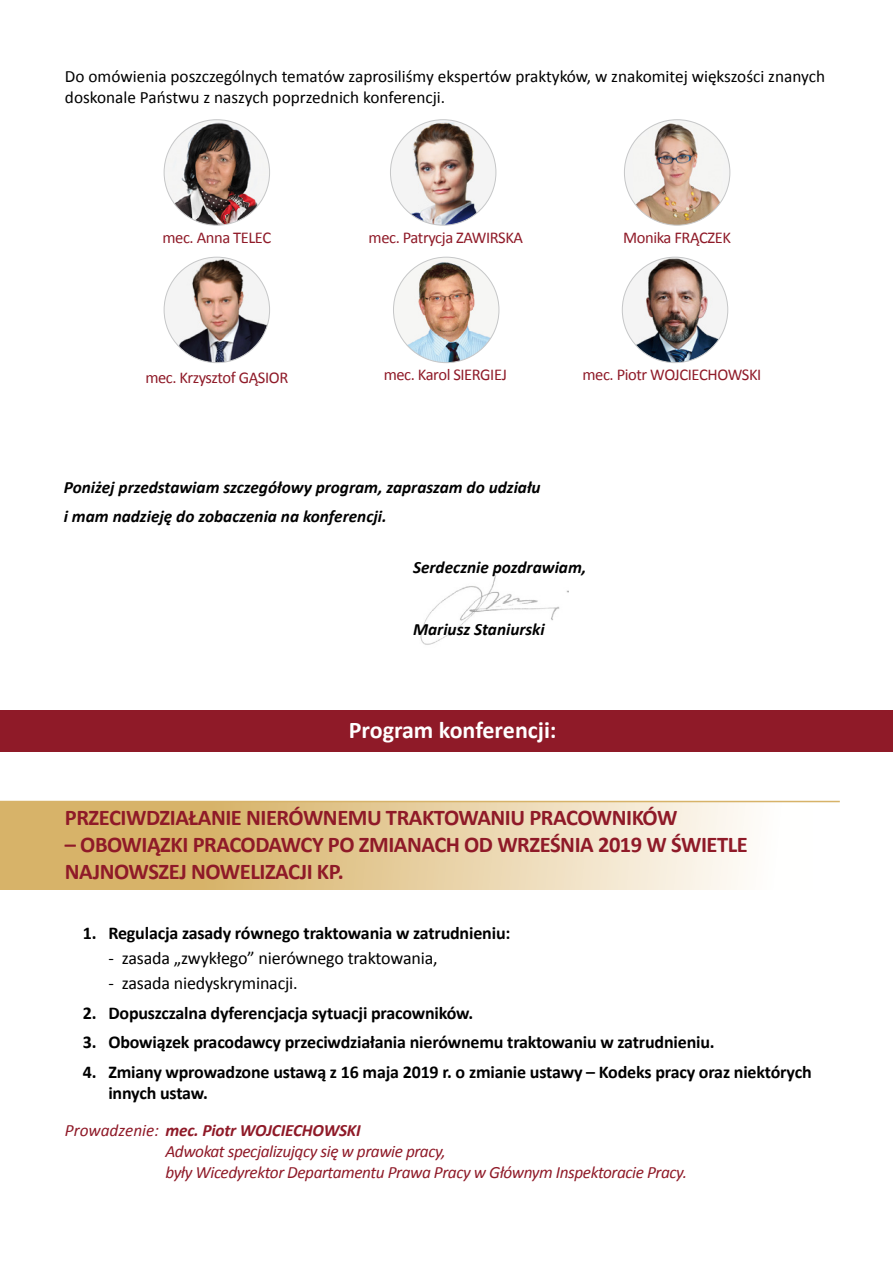
<style>
.page{position:relative;width:893px;height:1263px;background:#fff}
.page>*{position:absolute;margin:0;border:0;box-sizing:border-box;transform-origin:0 0}
.t1{font:700 24px "Calibri";color:#fff}
.t2{font:700 22.5px/27px "Calibri";letter-spacing:-.02em;color:#8f1a28}
.t3{font:700 18px/21px "Calibri";letter-spacing:-.01em;color:#000}
.t4{font:18px "Calibri";letter-spacing:-.01em;color:#000}
.t5{font:17.25px/20.7px "Calibri";color:#000}
.t6{font:italic 17.25px/20.7px "Calibri";letter-spacing:-.025em;color:#8f1a28}
.t7{font:italic 700 17.25px/29.2px "Calibri";color:#000}
.t8{font:16.5px "Calibri";letter-spacing:-.025em;color:#8f1a28}
.s1{font-weight:700}
</style>
<div class="page">
<svg style="left:0;top:802px;width:812px;height:87px;background:#e6d0a2"></svg>
<hr style="left:0;top:801px;width:840px;height:1px;background:#d7b369">
<div style="left:0;top:710px;width:893px;height:42px;background:#8f1a28"></div>
<img style="left:420px;top:575px;width:148px;height:70px">
<img style="left:624px;top:120px;width:106px;height:105px;border-radius:53px">
<img style="left:393px;top:257px;width:106px;height:106px;border-radius:53px">
<img style="left:164px;top:120px;width:106px;height:105px;border-radius:53px">
<img style="left:390px;top:120px;width:106px;height:105px;border-radius:53px">
<img style="left:622px;top:257px;width:106px;height:106px;border-radius:53px">
<img style="left:164px;top:257px;width:106px;height:106px;border-radius:53px">
<p class="t5" style="left:65px;top:65px;width:762px">Do omówienia poszczególnych tematów zaprosiliśmy ekspertów praktyków, w znakomitej większości znanych doskonale Państwu z naszych poprzednich konferencji.</p>
<p class="t8" style="left:162px;top:227px;width:110px">mec. Anna TELEC</p>
<p class="t8" style="left:369px;top:227px;width:156px">mec. Patrycja ZAWIRSKA</p>
<p class="t8" style="left:623px;top:227px;width:109px">Monika FRĄCZEK</p>
<p class="t8" style="left:145px;top:368px;width:144px">mec. Krzysztof GĄSIOR</p>
<p class="t8" style="left:384px;top:364px;width:125px">mec. Karol SIERGIEJ</p>
<p class="t8" style="left:582px;top:364px;width:180px">mec. Piotr WOJCIECHOWSKI</p>
<p class="t7" style="left:64px;top:472px;width:478px">Poniżej przedstawiam szczegółowy program, zapraszam do udziału i mam nadzieję do zobaczenia na konferencji.</p>
<p class="t7" style="left:413px;top:552px;width:175px">Serdecznie pozdrawiam,</p>
<p class="t7" style="left:413px;top:614px;width:133px">Mariusz Staniurski</p>
<h1 class="t1" style="left:349px;top:715px;width:209px">Program konferencji:</h1>
<p class="t2" style="left:65px;top:803px;width:614px">PRZECIWDZIAŁANIE NIERÓWNEMU TRAKTOWANIU PRACOWNIKÓW</p>
<p class="t2" style="left:65px;top:830px;width:684px">– OBOWIĄZKI PRACODAWCY PO ZMIANACH OD WRZEŚNIA 2019 W ŚWIETLE<br>NAJNOWSZEJ NOWELIZACJI KP.</p>
<p class="t3" style="left:83px;top:921px;width:429px">1. Regulacja zasady równego traktowania w zatrudnieniu:</p>
<p class="t4" style="left:108px;top:947px;width:331px">- zasada „zwykłego” nierównego traktowania,</p>
<p class="t4" style="left:108px;top:972px;width:191px">- zasada niedyskryminacji.</p>
<p class="t3" style="left:83px;top:1001px;width:392px">2. Dopuszczalna dyferencjacja sytuacji pracowników.</p>
<p class="t3" style="left:83px;top:1031px;width:633px">3. Obowiązek pracodawcy przeciwdziałania nierównemu traktowaniu w zatrudnieniu.</p>
<p class="t3" style="left:108px;top:1060px;width:705px;text-indent:-26px">4. Zmiany wprowadzone ustawą z 16 maja 2019 r. o zmianie ustawy – Kodeks pracy oraz niektórych innych ustaw.</p>
<p class="t6" style="left:165px;top:1119px;width:523px;text-indent:-100px">Prowadzenie: <span class="s1">mec. Piotr WOJCIECHOWSKI<br></span>Adwokat specjalizujący się w prawie pracy,<br>były Wicedyrektor Departamentu Prawa Pracy w Głównym Inspektoracie Pracy.</p>
</div>
